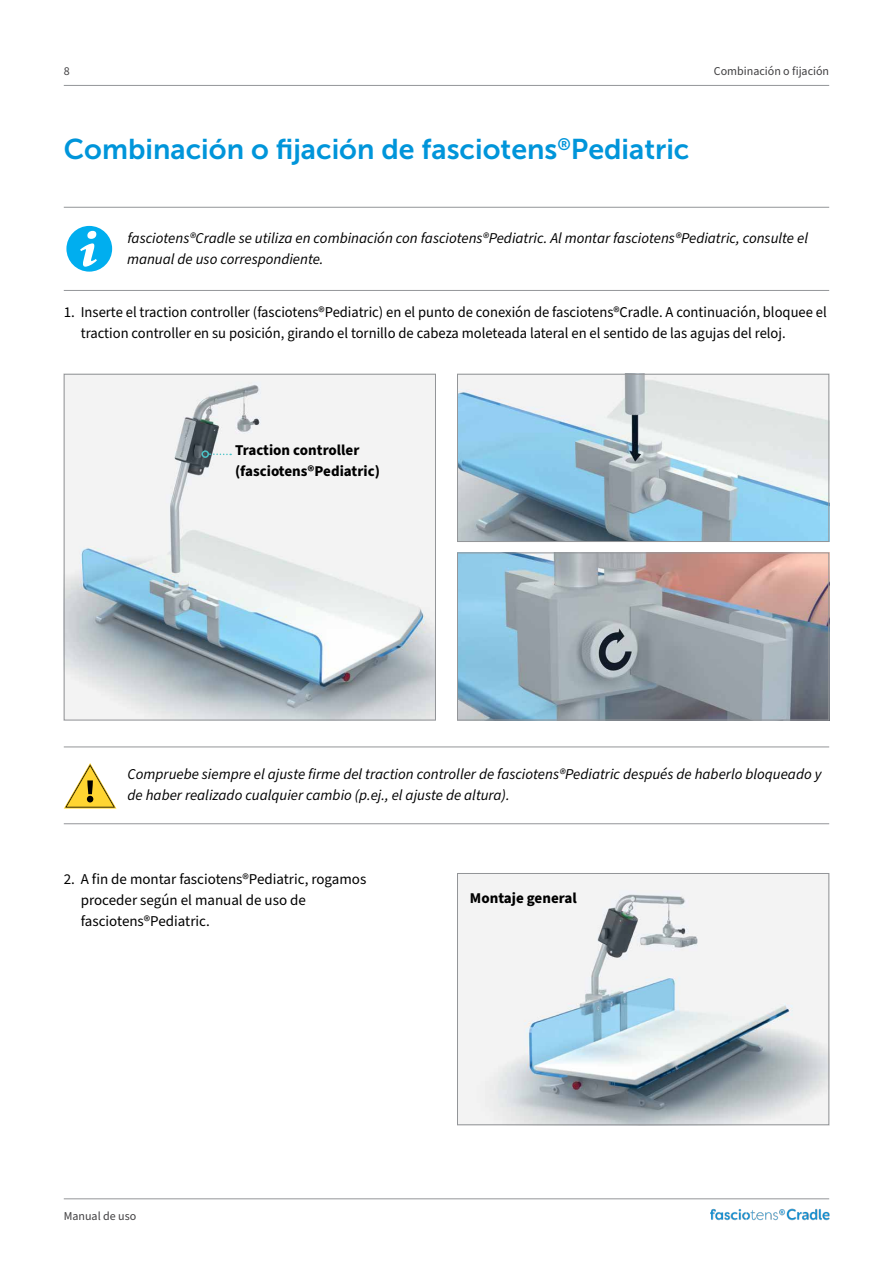
<style>
.page{position:relative;width:893px;height:1263px;background:#fff}
.page>*{position:absolute;margin:0;border:0;box-sizing:border-box;transform-origin:0 0}
.t1{font:28.5px "Museo Sans 700";color:#0095da}
.t2{font:15px/21px "Source Sans Pro";color:#000}
.t3{font:italic 15px/21px "Source Sans Pro";color:#000}
.t4{font:700 15px/21px "Source Sans Pro";color:#000}
.t5{font:12px "Source Sans Pro";color:#414042}
</style>
<div class="page">
<hr style="left:64px;top:85px;width:765px;height:1px;background:#939598">
<hr style="left:64px;top:1198px;width:765px;height:1px;background:#939598">
<img style="left:711px;top:1208px;width:118px;height:13px">
<hr style="left:64px;top:290px;width:765px;height:1px;background:#939598">
<hr style="left:64px;top:207px;width:765px;height:1px;background:#939598">
<div style="left:66px;top:226px;width:46px;height:46px;background:#00aeef;border-radius:50%"></div>
<div style="left:87px;top:231px;width:9px;height:8px;background:#fff;border-radius:4px"></div>
<svg style="left:80px;top:243px;width:17px;height:24px"></svg>
<img style="left:66px;top:376px;width:368px;height:342px">
<div style="left:64px;top:374px;width:372px;height:346px;border:1px solid #939598"></div>
<img style="left:459px;top:376px;width:368px;height:164px">
<div style="left:457px;top:374px;width:372px;height:168px;border:1px solid #939598"></div>
<img style="left:459px;top:554px;width:368px;height:164px">
<div style="left:457px;top:552px;width:372px;height:168px;border:1px solid #939598"></div>
<svg style="left:209px;top:453px;width:22px;height:2px"></svg>
<div style="left:202px;top:450px;width:7px;height:8px;border:2px solid #4cc3c7;border-radius:50%"></div>
<img style="left:459px;top:875px;width:368px;height:248px">
<div style="left:457px;top:873px;width:372px;height:252px;border:1px solid #939598"></div>
<hr style="left:64px;top:823px;width:765px;height:1px;background:#939598">
<hr style="left:64px;top:747px;width:765px;height:1px;background:#939598">
<svg style="left:64px;top:763px;width:52px;height:46px"></svg>
<p class="t5" style="left:64px;top:63px;width:7px">8</p>
<h1 class="t1" style="left:64px;top:133px;width:627px">Combinación o fijación de fasciotens<sup>®</sup>Pediatric</h1>
<p class="t5" style="left:714px;top:63px;width:117px">Combinación o fijación</p>
<p class="t3" style="left:127px;top:228px;width:682px">fasciotens®Cradle se utiliza en combinación con fasciotens®Pediatric. Al montar fasciotens®Pediatric, consulte el manual de uso correspondiente.</p>
<p class="t2" style="left:81px;top:302px;width:747px;text-indent:-17px">1. Inserte el traction controller (fasciotens®Pediatric) en el punto de conexión de fasciotens®Cradle. A continuación, bloquee el traction controller en su posición, girando el tornillo de cabeza moleteada lateral en el sentido de las agujas del reloj.</p>
<p class="t4" style="left:235px;top:440px;width:146px">Traction controller (fasciotens®Pediatric)</p>
<p class="t3" style="left:128px;top:764px;width:695px">Compruebe siempre el ajuste firme del traction controller de fasciotens®Pediatric después de haberlo bloqueado y de haber realizado cualquier cambio (p.ej., el ajuste de altura).</p>
<p class="t2" style="left:81px;top:869px;width:287px;text-indent:-17px">2. A fin de montar fasciotens®Pediatric, rogamos proceder según el manual de uso de fasciotens®Pediatric.</p>
<p class="t4" style="left:470px;top:887px;width:108px">Montaje general</p>
<p class="t5" style="left:64px;top:1208px;width:74px">Manual de uso</p>
</div>
